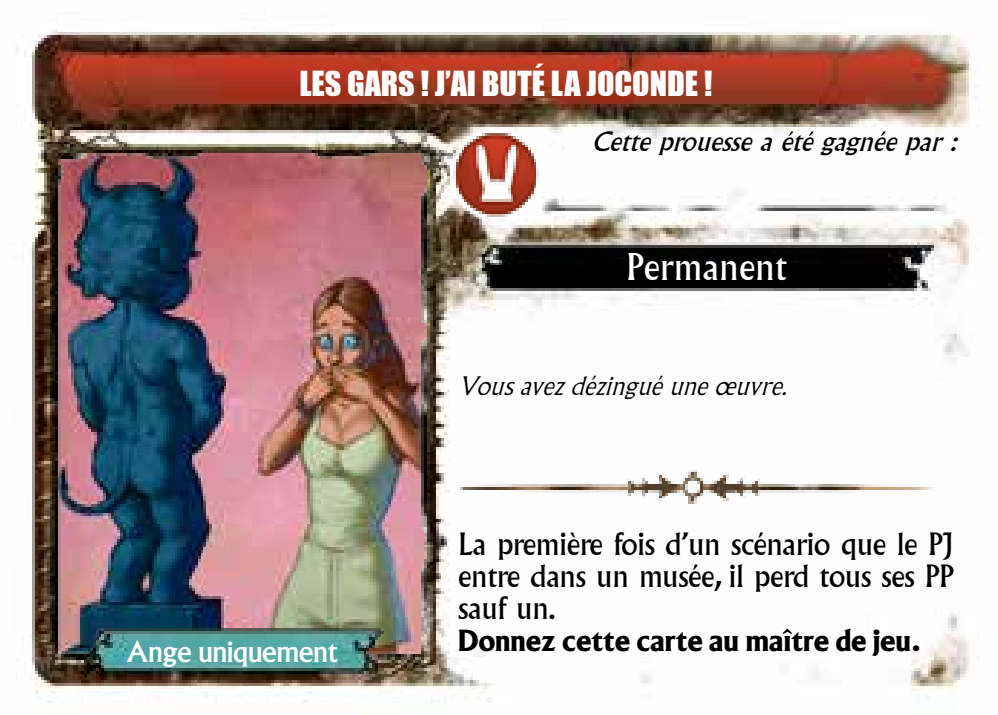
<style>
.page{position:relative;width:998px;height:715px;background:#fff}
.page>*{position:absolute;margin:0;border:0;box-sizing:border-box;transform-origin:0 0}
.t1{font:36px "Albertus";color:#fff}
.t2{font:32px "Albertus Bld";color:#000}
.t3{font:32px "Impact";color:#fff}
.t4{font:32px "Albertus Mdm";color:#fff}
.t5{font:30px/32px "Albertus";letter-spacing:-.015em;color:#000;text-align:justify}
.t6{font:italic 28px "Albertus M Lgt";color:#000}
.t7{font:italic 26px "Albertus";color:#000}
</style>
<div class="page">
<img style="left:15px;top:29px;width:962px;height:674px">
<img style="left:451px;top:463px;width:492px;height:41px">
<p class="t3" style="left:299px;top:61px;width:414px">LES GARS ! J’AI BUTÉ LA JOCONDE !</p>
<p class="t7" style="left:592px;top:127px;width:374px">Cetteprouesseaétégagnéepar :</p>
<p class="t1" style="left:626px;top:245px;width:162px">Permanent</p>
<p class="t4" style="left:127px;top:629px;width:213px">Ange uniquement</p>
<p class="t6" style="left:458px;top:366px;width:341px">Vousavezdézinguéuneœuvre.</p>
<p class="t5" style="left:458px;top:528px;width:497px">La première fois d’un scénario que le PJ entre dans un musée, il perd tous ses PP sauf un.</p>
<p class="t2" style="left:458px;top:619px;width:465px">Donnez cette carte au maître de jeu.</p>
</div>
